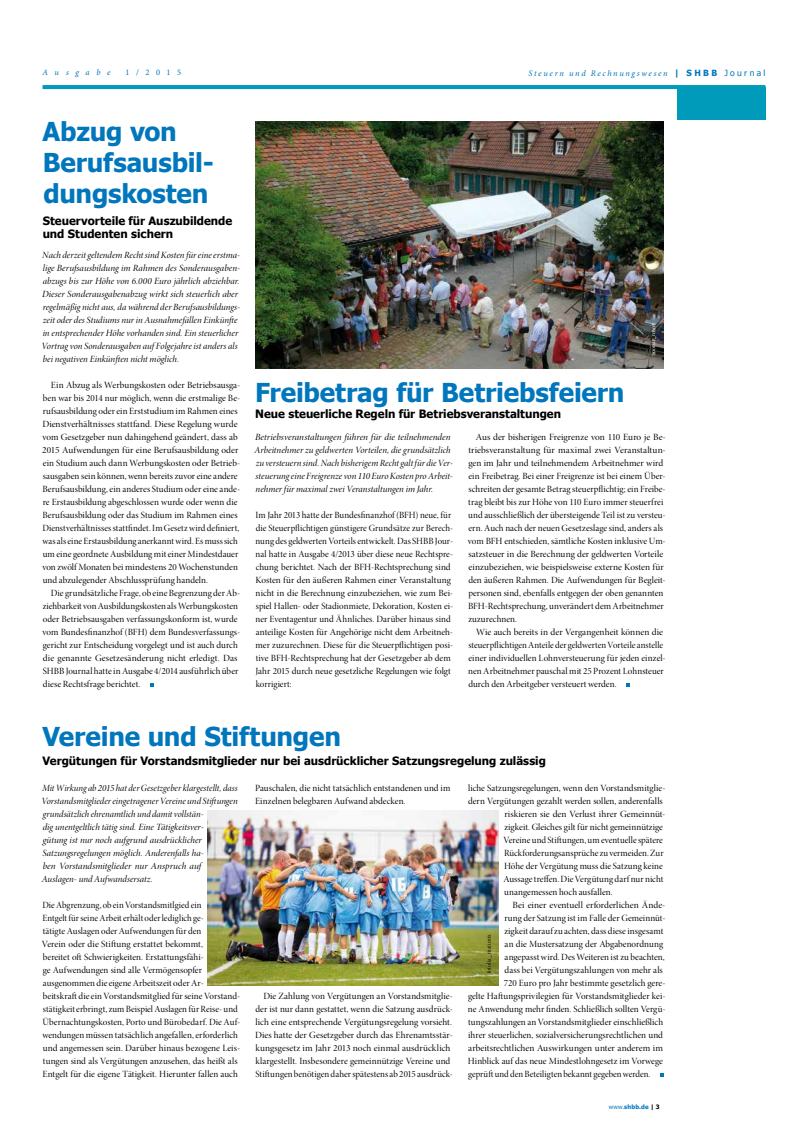
<style>
.page{position:relative;width:808px;height:1134px;background:#fff}
.page>*{position:absolute;margin:0;border:0;box-sizing:border-box;transform-origin:0 0}
.t1{font:700 26px/31px "Tahoma";letter-spacing:-.005em;color:#0076bd}
.t2{font:700 11.5px/13px "Tahoma";color:#000}
.t3{font:9.5px/13px "Minion Pro Disp";color:#000}
.t4{font:9.5px/13px "Minion Pro It Disp";letter-spacing:.005em;color:#000}
.t5{font:9.5px/13px "Minion Pro Disp";color:#000;scale:.96 1}
.t6{font:italic 8.5px "Minion Pro";letter-spacing:.195em;color:#0076bd}
.t7{font:italic 8.5px "Minion Pro";letter-spacing:.78em;color:#0076bd}
.t8{font:8.5px "Minion Pro";color:#0076bd}
.t9{font:6px "Minion Pro Disp";letter-spacing:.02em;color:#000}
.t10{font:700 6px "Tahoma";letter-spacing:.02em;color:#0076bd}
.t11{font:6px "Minion Pro Disp";letter-spacing:.025em;color:#fff}
.s1{font-family:"Tahoma";font-weight:700;font-style:normal}
.s2{font-family:"Tahoma";font-style:normal}
.s3{font-weight:400}
.s4{color:#000}
</style>
<div class="page">
<hr style="left:43px;top:85px;width:722px;height:4px;background:#009bba">
<div style="left:677px;top:87px;width:88px;height:33px;background:#009bba"></div>
<svg style="left:660px;top:1073px;width:3px;height:4px"></svg>
<svg style="left:626px;top:683px;width:4px;height:4px"></svg>
<svg style="left:150px;top:683px;width:4px;height:4px"></svg>
<img style="left:255px;top:121px;width:408px;height:247px">
<img style="left:207px;top:810px;width:291px;height:176px">
<p class="t7" style="left:43px;top:68px;width:70px">Ausgabe</p>
<p class="t8" style="left:126px;top:68px;width:57px">1/2015</p>
<p class="t6" style="left:528px;top:68px;width:238px">Steuern und Rechnungswesen <span class="s1">| SHBB</span> <span class="s2">Journal</span></p>
<h1 class="t1" style="left:43px;top:115px;width:173px">Abzug von<br>Berufsausbil&shy;dungskosten</h1>
<p class="t2" style="left:43px;top:214px;width:191px">Steuervorteile für Auszubildende und Studenten sichern</p>
<p class="t4" style="left:41px;top:248px;width:200px">Nach derzeit geltendem Recht sind Kosten für eine erstma&shy;lige Berufsausbildung im Rahmen des Sonderausgaben&shy;abzugs bis zur Höhe von 6.000 Euro jährlich abziehbar.<br>Dieser Sonderausgabenabzug wirkt sich steuerlich aber regelmäßig nicht aus, da während der Berufsausbildungs&shy;zeit oder des Studiums nur in Ausnahmefällen Einkünfte in entsprechender Höhe vorhanden sind. Ein steuerlicher Vortrag von Sonderausgaben auf Folgejahre ist anders als bei negativen Einkünften nicht möglich.</p>
<p class="t3" style="left:42px;top:378px;width:199px;text-indent:9px">Ein Abzug als Werbungskosten oder Betriebsausga&shy;ben war bis 2014 nur möglich, wenn die erstmalige Be&shy;rufsausbildung oder ein Erststudium im Rahmen eines Dienstverhältnisses stattfand. Diese Regelung wurde vom Gesetzgeber nun dahingehend geändert, dass ab 2015 Aufwendungen für eine Berufsausbildung oder ein Studium auch dann Werbungskosten oder Betrieb&shy;sausgaben sein können, wenn bereits zuvor eine andere Berufsausbildung, ein anderes Studium oder eine ande&shy;re Erstausbildung abgeschlossen wurde oder wenn die Berufsausbildung oder das Studium im Rahmen eines Dienstverhältnisses stattfindet. Im Gesetz wird definiert, was als eine Erstausbildung anerkannt wird. Es muss sich um eine geordnete Ausbildung mit einer Mindestdauer von zwölf Monaten bei mindestens 20 Wochenstunden und abzulegender Abschlussprüfung handeln.</p>
<p class="t3" style="left:42px;top:586px;width:199px;text-indent:9px">Die grundsätzliche Frage, ob eine Begrenzung der Ab&shy;ziehbarkeit von Ausbildungskosten als Werbungskosten oder Betriebsausgaben verfassungskonform ist, wurde vom Bundesfinanzhof (BFH) dem Bundesverfassungs&shy;gericht zur Entscheidung vorgelegt und ist auch durch die genannte Gesetzesänderung nicht erledigt. Das SHBB Journal hatte in Ausgabe 4/2014 ausführlich über diese Rechtsfrage berichtet.</p>
<h1 class="t1" style="left:255px;top:376px;width:371px">Freibetrag für Betriebsfeiern</h1>
<p class="t2" style="left:255px;top:407px;width:307px">Neue steuerliche Regeln für Betriebsveranstaltungen</p>
<p class="t11" style="left:650px;top:355px;width:35px;rotate:-90deg">zoonar_niwre</p>
<p class="t4" style="left:255px;top:430px;width:200px">Betriebsveranstaltungen führen für die teilnehmenden Arbeitnehmer zu geldwerten Vorteilen, die grundsätzlich zu versteuern sind. Nach bisherigem Recht galt für die Ver&shy;steuerung eine Freigrenze von 110 Euro Kosten pro Arbeit&shy;nehmer für maximal zwei Veranstaltungen im Jahr.</p>
<p class="t3" style="left:255px;top:508px;width:199px">Im Jahr 2013 hatte der Bundesfinanzhof (BFH) neue, für die Steuerpflichtigen günstigere Grundsätze zur Berech&shy;nung des geldwerten Vorteils entwickelt. Das SHBB Jour&shy;nal hatte in Ausgabe 4/2013 über diese neue Rechtspre&shy;chung berichtet. Nach der BFH-Rechtsprechung sind Kosten für den äußeren Rahmen einer Veranstaltung nicht in die Berechnung einzubeziehen, wie zum Bei&shy;spiel Hallen- oder Stadionmiete, Dekoration, Kosten ei&shy;ner Eventagentur und Ähnliches. Darüber hinaus sind anteilige Kosten für Angehörige nicht dem Arbeitneh&shy;mer zuzurechnen. Diese für die Steuerpflichtigen posi&shy;tive BFH-Rechtsprechung hat der Gesetzgeber ab dem Jahr 2015 durch neue gesetzliche Regelungen wie folgt korrigiert:</p>
<p class="t3" style="left:468px;top:430px;width:199px;text-indent:8px">Aus der bisherigen Freigrenze von 110 Euro je Be&shy;triebsveranstaltung für maximal zwei Veranstaltun&shy;gen im Jahr und teilnehmendem Arbeitnehmer wird ein Freibetrag. Bei einer Freigrenze ist bei einem Über&shy;schreiten der gesamte Betrag steuerpflichtig; ein Freibe&shy;trag bleibt bis zur Höhe von 110 Euro immer steuerfrei und ausschließlich der übersteigende Teil ist zu versteu&shy;ern. Auch nach der neuen Gesetzeslage sind, anders als vom BFH entschieden, sämtliche Kosten inklusive Um&shy;satzsteuer in die Berechnung der geldwerten Vorteile einzubeziehen, wie beispielsweise externe Kosten für den äußeren Rahmen. Die Aufwendungen für Begleit&shy;personen sind, ebenfalls entgegen der oben genannten BFH-Rechtsprechung, unverändert dem Arbeitnehmer zuzurechnen.</p>
<p class="t3" style="left:468px;top:625px;width:199px;text-indent:8px">Wie auch bereits in der Vergangenheit können die steuerpflichtigen Anteile der geldwerten Vorteile anstelle einer individuellen Lohnversteuerung für jeden einzel&shy;nen Arbeitnehmer pauschal mit 25 Prozent Lohnsteuer durch den Arbeitgeber versteuert werden.</p>
<h1 class="t1" style="left:43px;top:719px;width:300px">Vereine und Stiftungen</h1>
<p class="t2" style="left:43px;top:753px;width:505px">Vergütungen für Vorstandsmitglieder nur bei ausdrücklicher Satzungsregelung zulässig</p>
<p class="t4" style="left:41px;top:781px;width:198px">Mit Wirkung ab 2015 hat der Gesetzgeber klargestellt, dass Vorstandsmitglieder eingetragener Vereine und Stiftungen grundsätzlich ehrenamtlich und damit vollstän-<br>dig unentgeltlich tätig sind. Eine Tätigkeitsver-<br>gütung ist nur noch aufgrund ausdrücklicher Satzungsregelungen möglich. Anderenfalls ha-<br>ben Vorstandsmitglieder nur Anspruch auf<br>Auslagen- und Aufwandsersatz.</p>
<p class="t5" style="left:42px;top:898px;width:208px">Die Abgrenzung, ob ein Vorstandsmitlgied ein<br>Entgelt für seine Arbeit erhält oder lediglich ge-<br>tätigte Auslagen oder Aufwendungen für den<br>Verein oder die Stiftung erstattet bekommt,<br>bereitet oft Schwierigkeiten. Erstattungsfähi-<br>ge Aufwendungen sind alle Vermögensopfer ausgenommen die eigene Arbeitszeit oder Ar-<br>beitskraft die ein Vorstandsmitglied für seine Vorstand&shy;stätigkeit erbringt, zum Beispiel Auslagen für Reise- und Übernachtungskosten, Porto und Bürobedarf. Die Auf&shy;wendungen müssen tatsächlich angefallen, erforderlich und angemessen sein. Darüber hinaus bezogene Leis&shy;tungen sind als Vergütungen anzusehen, das heißt als Entgelt für die eigene Tätigkeit. Hierunter fallen auch</p>
<p class="t3" style="left:255px;top:781px;width:197px">Pauschalen, die nicht tatsächlich entstandenen und im<br>Einzelnen belegbaren Aufwand abdecken.</p>
<p class="t3" style="left:255px;top:989px;width:199px;text-indent:9px">Die Zahlung von Vergütungen an Vorstandsmitglie&shy;der ist nur dann gestattet, wenn die Satzung ausdrück&shy;lich eine entsprechende Vergütungsregelung vorsieht.<br>Dies hatte der Gesetzgeber durch das Ehrenamtsstär&shy;kungsgesetz im Jahr 2013 noch einmal ausdrücklich klargestellt. Insbesondere gemeinnützige Vereine und Stiftungen benötigen daher spätestens ab 2015 ausdrück-</p>
<p class="t3" style="left:468px;top:781px;width:199px">liche Satzungsregelungen, wenn den Vorstandsmitglie-</p>
<p class="t3" style="left:468px;top:794px;width:196px">dern Vergütungen gezahlt werden sollen, anderenfalls</p>
<p class="t3" style="left:504px;top:807px;width:163px">riskieren sie den Verlust ihrer Gemeinnüt-</p>
<p class="t3" style="left:504px;top:820px;width:160px">zigkeit. Gleiches gilt für nicht gemeinnützige</p>
<p class="t3" style="left:503px;top:833px;width:161px">Vereine und Stiftungen, um eventuelle spätere</p>
<p class="t3" style="left:504px;top:846px;width:161px">Rückforderungsansprüche zu vermeiden. Zur</p>
<p class="t3" style="left:504px;top:859px;width:160px">Höhe der Vergütung muss die Satzung keine</p>
<p class="t3" style="left:503px;top:872px;width:161px">Aussage treffen. Die Vergütung darf nur nicht</p>
<p class="t3" style="left:504px;top:885px;width:110px">unangemessen hoch ausfallen.</p>
<p class="t3" style="left:513px;top:898px;width:154px">Bei einer eventuell erforderlichen Ände-</p>
<p class="t3" style="left:504px;top:911px;width:163px">rung der Satzung ist im Falle der Gemeinnüt-</p>
<p class="t3" style="left:504px;top:924px;width:160px">zigkeit darauf zu achten, dass diese insgesamt</p>
<p class="t3" style="left:505px;top:937px;width:160px">an die Mustersatzung der Abgabenordnung</p>
<p class="t3" style="left:505px;top:950px;width:161px">angepasst wird. Des Weiteren ist zu beachten,</p>
<p class="t3" style="left:504px;top:963px;width:160px">dass bei Vergütungszahlungen von mehr als</p>
<p class="t3" style="left:504px;top:976px;width:163px">720 Euro pro Jahr bestimmte gesetzlich gere-</p>
<p class="t3" style="left:468px;top:989px;width:199px">gelte Haftungsprivilegien für Vorstandsmitglieder kei-</p>
<p class="t3" style="left:468px;top:1002px;width:199px">ne Anwendung mehr finden. Schließlich sollten Vergü-</p>
<p class="t3" style="left:468px;top:1015px;width:197px">tungszahlungen an Vorstandsmitglieder einschließlich</p>
<p class="t3" style="left:468px;top:1028px;width:196px">ihrer steuerlichen, sozialversicherungsrechtlichen und</p>
<p class="t3" style="left:468px;top:1041px;width:196px">arbeitsrechtlichen Auswirkungen unter anderem im</p>
<p class="t3" style="left:468px;top:1054px;width:197px">Hinblick auf das neue Mindestlohngesetz im Vorwege</p>
<p class="t3" style="left:468px;top:1067px;width:184px">geprüft und den Beteiligten bekannt gegeben werden.</p>
<p class="t9" style="left:485px;top:973px;width:41px;rotate:-90deg">fotolia_ matimix</p>
<p class="t10" style="left:609px;top:1103px;width:53px"><span class="s3">www.</span>shbb.de <span class="s4">| 3</span></p>
</div>
